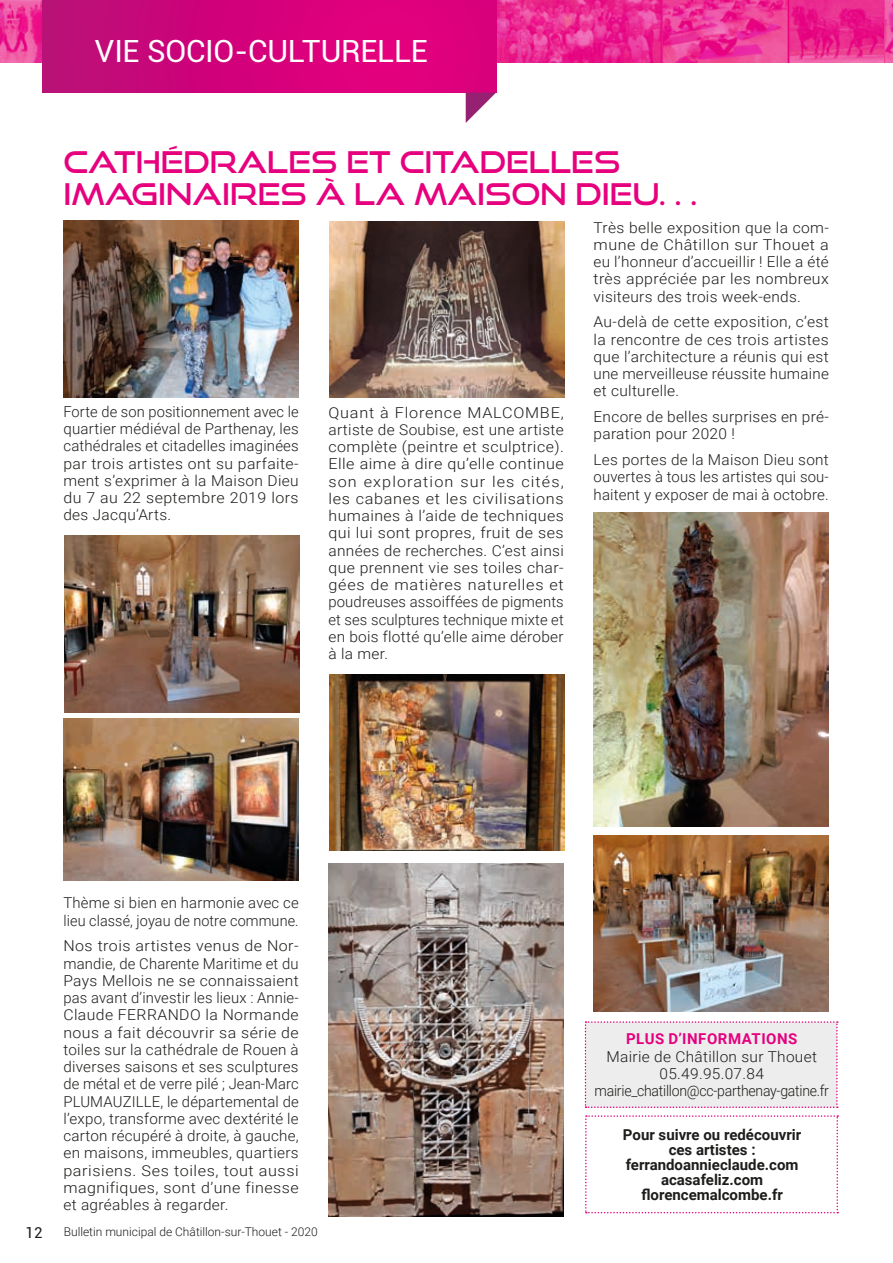
<style>
.page{position:relative;width:893px;height:1263px;background:#fff}
.page>*{position:absolute;margin:0;border:0;box-sizing:border-box;transform-origin:0 0}
.t1{font:30.6px "Roboto";letter-spacing:-.005em;color:#fff}
.t2{font:30px/31.5px "Good Times Rg";color:#e6007e}
.t3{font:300 15px/17.2px "Roboto";letter-spacing:.02em;color:#1d1d1b;text-align:justify;scale:1.07 1}
.t4{font:300 15px/17.2px "Roboto";letter-spacing:.02em;color:#1d1d1b;text-align:justify;scale:1.08 1}
.t5{font:300 15px/17.2px "Roboto";letter-spacing:.02em;color:#1d1d1b;text-align:justify}
.t6{font:300 15px/17.2px "Roboto";letter-spacing:.02em;color:#1d1d1b;text-align:justify;scale:1.04 1}
.t7{font:700 15px/15px "Roboto";color:#1d1d1b;text-align:center}
.t8{font:300 15px/17.2px "Roboto";letter-spacing:-.005em;color:#1d1d1b;text-align:center}
.t9{font:700 15px "Roboto";letter-spacing:.035em;color:#e6007e}
.t10{font:15px "Roboto";color:#1d1d1b}
.t11{font:300 12px "Roboto";color:#1d1d1b}
</style>
<div class="page">
<img style="left:0;top:0;width:884px;height:63px">
<div style="left:43px;top:0;width:453px;height:93px;background:linear-gradient(to right,#be0b78,#e8007e)"></div>
<svg style="left:466px;top:93px;width:30px;height:30px"></svg>
<svg style="left:585px;top:1115px;width:253px;height:98px"></svg>
<img style="left:884px;top:0;width:9px;height:63px">
<div style="left:585px;top:1021px;width:253px;height:87px;background:#ededed"></div>
<img style="left:328px;top:864px;width:236px;height:352px">
<img style="left:593px;top:513px;width:235px;height:313px">
<img style="left:329px;top:674px;width:235px;height:176px">
<img style="left:329px;top:221px;width:235px;height:177px">
<img style="left:63px;top:220px;width:236px;height:177px">
<img style="left:63px;top:719px;width:235px;height:161px">
<img style="left:594px;top:836px;width:234px;height:176px">
<img style="left:64px;top:536px;width:235px;height:176px">
<h1 class="t1" style="left:95px;top:29px;width:334px">VIE SOCIO-CULTURELLE</h1>
<h2 class="t2" style="left:63px;top:146px;width:636px">CATHÉDRALES ET CITADELLES<br>IMAGINAIRES À LA MAISON DIEU…</h2>
<p class="t5" style="left:63px;top:402px;width:237px">Forte de son positionnement avec le quartier médiéval de Parthenay, les cathédrales et citadelles imaginées par trois artistes ont su parfaite&shy;ment s’exprimer à la Maison Dieu du 7 au 22 septembre 2019 lors des Jacqu’Arts.</p>
<p class="t4" style="left:328px;top:403px;width:219px">Quant à Florence MALCOMBE, artiste de Soubise, est une artiste complète (peintre et sculptrice).<br>Elle aime à dire qu’elle continue son exploration sur les cités, les cabanes et les civilisations humaines à l’aide de techniques qui lui sont propres, fruit de ses années de recherches. C’est ainsi que prennent vie ses toiles char&shy;gées de matières naturelles et poudreuses assoiffées de pigments et ses sculptures technique mixte et en bois flotté qu’elle aime dérober à la mer.</p>
<p class="t6" style="left:594px;top:218px;width:228px">Très belle exposition que la com&shy;mune de Châtillon sur Thouet a eu l’honneur d’accueillir ! Elle a été très appréciée par les nombreux visiteurs des trois week-ends.</p>
<p class="t6" style="left:594px;top:313px;width:228px">Au-delà de cette exposition, c’est la rencontre de ces trois artistes que l’architecture a réunis qui est une merveilleuse réussite humaine et culturelle.</p>
<p class="t5" style="left:594px;top:408px;width:237px">Encore de belles surprises en pré&shy;paration pour 2020 !</p>
<p class="t5" style="left:594px;top:451px;width:237px">Les portes de la Maison Dieu sont ouvertes à tous les artistes qui sou&shy;haitent y exposer de mai à octobre.</p>
<p class="t5" style="left:63px;top:894px;width:237px">Thème si bien en harmonie avec ce lieu classé, joyau de notre commune.</p>
<p class="t3" style="left:63px;top:937px;width:221px">Nos trois artistes venus de Nor&shy;mandie, de Charente Maritime et du Pays Mellois ne se connaissaient pas avant d’investir les lieux : Annie-Claude FERRANDO la Normande nous a fait découvrir sa série de toiles sur la cathédrale de Rouen à diverses saisons et ses sculptures de métal et de verre pilé ; Jean-Marc PLUMAUZILLE, le départemental de l’expo, transforme avec dextérité le carton récupéré à droite, à gauche, en maisons, immeubles, quartiers parisiens. Ses toiles, tout aussi magnifiques, sont d’une finesse et agréables à regarder.</p>
<p class="t10" style="left:26px;top:1222px;width:18px">12</p>
<p class="t11" style="left:304px;top:1223px;width:15px">19</p>
<p class="t11" style="left:64px;top:1223px;width:255px">Bulletin municipal de Châtillon-sur-Thouet - 2020</p>
<p class="t9" style="left:626px;top:1028px;width:173px">PLUS D’INFORMATIONS</p>
<p class="t8" style="left:595px;top:1047px;width:236px">Mairie de Châtillon sur Thouet<br>05.49.95.07.84 mairie_chatillon@cc-parthenay-gatine.fr</p>
<p class="t7" style="left:623px;top:1127px;width:180px">Pour suivre ou redécouvrir ces artistes : ferrandoannieclaude.com acasafeliz.com florencemalcombe.fr</p>
</div>
